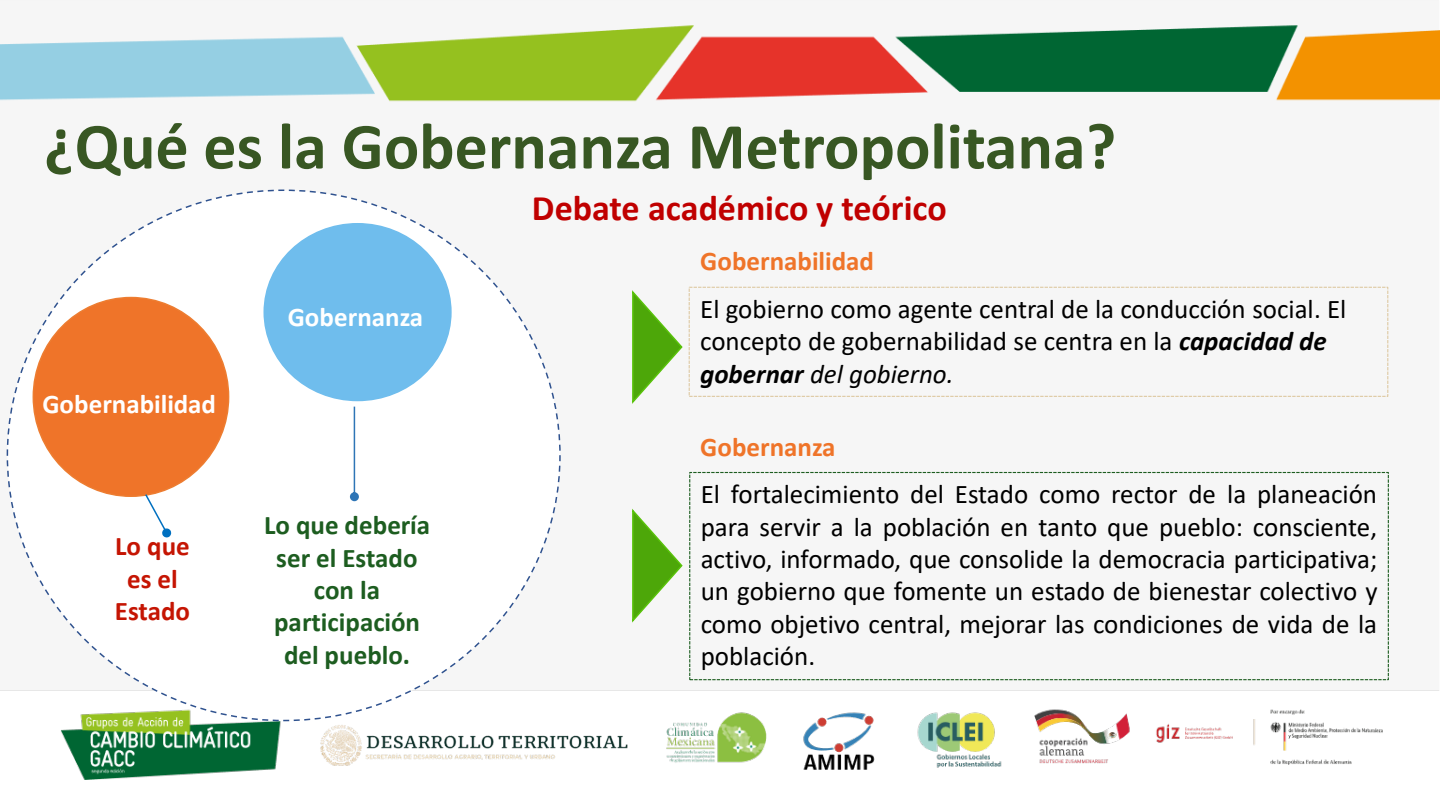
<style>
.page{position:relative;width:1440px;height:810px;background:#fff}
.page>*{position:absolute;margin:0;border:0;box-sizing:border-box;transform-origin:0 0}
.t1{font:700 66.15px "Calibri";color:#385723}
.t2{font:700 36px "Calibri";color:#c00000}
.t3{font:27px/32.4px "Calibri";color:#000}
.t4{font:700 27px/32.4px "Calibri";color:#1d5d20;text-align:center}
.t5{font:700 27px "Calibri";color:#fff}
.t6{font:700 27px "Calibri";color:#ef7429}
.t7{font:700 27px/32.4px "Calibri";color:#c51503;text-align:center}
.s1{font-weight:700;font-style:italic}
.s2{font-style:italic}
</style>
<div class="page">
<img style="left:0;top:25px;width:1440px;height:755px">
<div style="left:7px;top:190px;width:553px;height:531px;background:#fff;border-radius:50%"></div>
<div style="left:33px;top:298px;width:196px;height:198px;background:#ef7429;border-radius:50%"></div>
<div style="left:264px;top:224px;width:187px;height:176px;background:#6fbded;border-radius:50%"></div>
<svg style="left:145px;top:494px;width:27px;height:44px"></svg>
<svg style="left:350px;top:407px;width:9px;height:94px"></svg>
<div style="left:689px;top:287px;width:699px;height:110px;border:1px dashed #dec9a2"></div>
<svg style="left:631px;top:290px;width:53px;height:116px"></svg>
<svg style="left:631px;top:509px;width:53px;height:116px"></svg>
<div style="left:689px;top:472px;width:700px;height:208px;border:1px dashed #1d5d20"></div>
<img style="left:310px;top:721px;width:334px;height:46px">
<h1 class="t1" style="left:44px;top:100px;width:1074px">¿Qué es la Gobernanza Metropolitana?</h1>
<p class="t5" style="left:42px;top:385px;width:175px">Gobernabilidad</p>
<p class="t7" style="left:115px;top:530px;width:77px">Lo que es el<br>Estado</p>
<p class="t5" style="left:288px;top:298px;width:137px">Gobernanza</p>
<p class="t4" style="left:264px;top:509px;width:168px">Lo que debería ser el Estado con la participación del pueblo.</p>
<h2 class="t2" style="left:532px;top:183px;width:417px">Debate académico y teórico</h2>
<p class="t6" style="left:700px;top:242px;width:175px">Gobernabilidad</p>
<p class="t3" style="left:700px;top:292px;width:648px">El gobierno como agente central de la conducción social. El concepto de gobernabilidad se centra en la <span class="s1">capacidad de gobernar</span> <span class="s2">del gobierno.</span></p>
<p class="t6" style="left:700px;top:428px;width:137px">Gobernanza</p>
<p class="t3" style="left:701px;top:477px;width:678px;text-align:justify">El fortalecimiento del Estado como rector de la planeación para servir a la población en tanto que pueblo: consciente, activo, informado, que consolide la democracia participativa; un gobierno que fomente un estado de bienestar colectivo y como objetivo central, mejorar las condiciones de vida de la población.</p>
</div>
